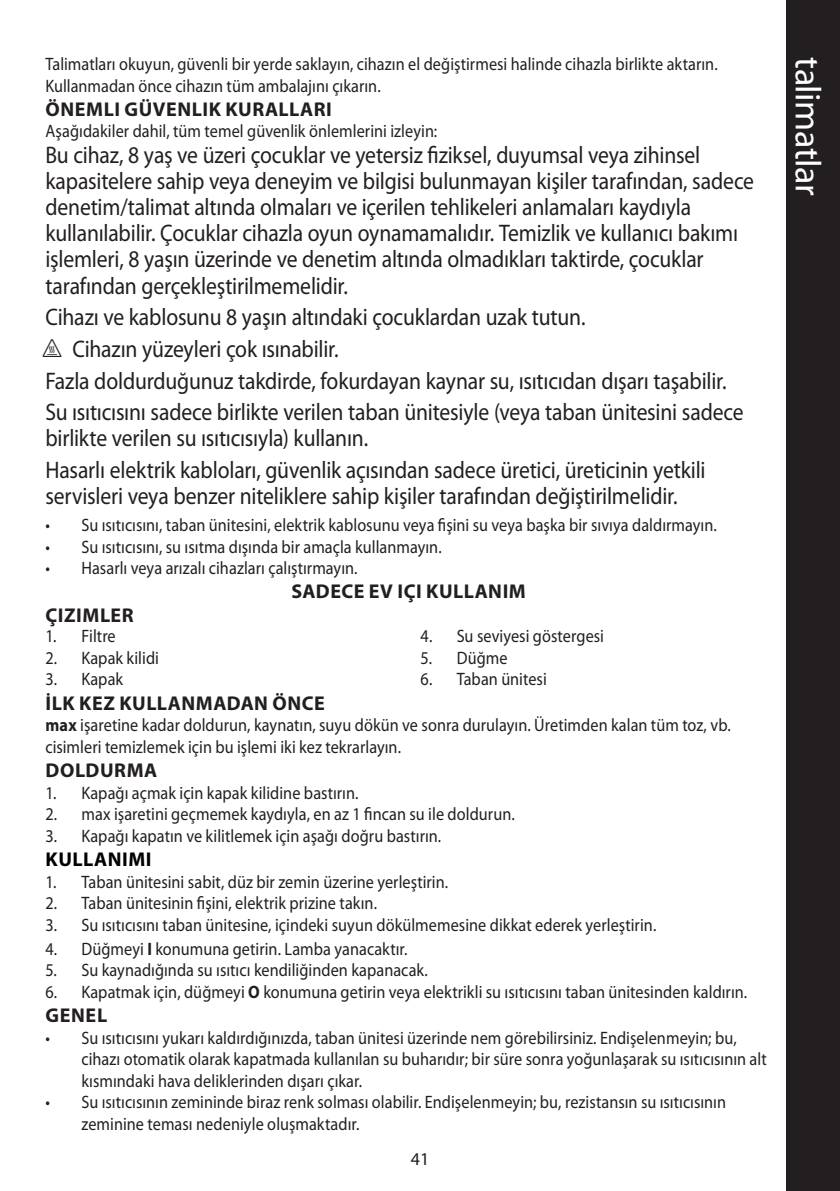
<style>
.page{position:relative;width:840px;height:1191px;background:#fff}
.page>*{position:absolute;margin:0;border:0;box-sizing:border-box;transform-origin:0 0}
.t1{font:36px "Myriad Pro";letter-spacing:-.01em;color:#fff}
.t2{font:24px/26px "Myriad Pro";letter-spacing:-.01em;color:#231f20;scale:.9 1}
.t3{font:700 20px "Myriad Pro";letter-spacing:.025em;color:#231f20}
.t4{font:700 20px "Myriad Pro";letter-spacing:.03em;color:#000}
.t5{font:18px/21.6px "Myriad Pro";color:#231f20;scale:.9 1}
.t6{font:18px "Myriad Pro";color:#231f20}
.s1{font-family:"Myriad IS Otext"}
.s2{font-weight:700}
</style>
<div class="page">
<div style="left:785px;top:0;width:54px;height:1191px;background:#231f20"></div>
<p class="t5" style="left:45px;top:53px;width:748px">Talimatları okuyun, güvenli bir yerde saklayın, cihazın el değiştirmesi halinde cihazla birlikte aktarın.<br>Kullanmadan önce cihazın tüm ambalajını çıkarın.</p>
<p class="t3" style="left:46px;top:98px;width:288px">ÖNEMLI GÜVENLIK KURALLARI</p>
<p class="t5" style="left:45px;top:121px;width:436px">Aşağıdakiler dahil, tüm temel güvenlik önlemlerini izleyin:</p>
<p class="t2" style="left:45px;top:143px;width:788px">Bu cihaz, 8 yaş ve üzeri çocuklar ve yetersiz fiziksel, duyumsal veya zihinsel kapasitelere sahip veya deneyim ve bilgisi bulunmayan kişiler tarafından, sadece denetim/talimat altında olmaları ve içerilen tehlikeleri anlamaları kaydıyla kullanılabilir. Çocuklar cihazla oyun oynamamalıdır. Temizlik ve kullanıcı bakımı işlemleri, 8 yaşın üzerinde ve denetim altında olmadıkları taktirde, çocuklar tarafından gerçekleştirilmemelidir.</p>
<p class="t2" style="left:45px;top:301px;width:777px;line-height:31.6px">Cihazı ve kablosunu 8 yaşın altındaki çocuklardan uzak tutun.<br><span class="s1">h</span> Cihazın yüzeyleri çok ısınabilir.<br>Fazla doldurduğunuz takdirde, fokurdayan kaynar su, ısıtıcıdan dışarı taşabilir.<br>Su ısıtıcısını sadece birlikte verilen taban ünitesiyle (veya taban ünitesini sadece</p>
<h2 class="t2" style="left:45px;top:422px;width:734px;line-height:31.6px">birlikte verilen su ısıtıcısıyla) kullanın.<br>Hasarlı elektrik kabloları, güvenlik açısından sadece üretici, üreticinin yetkili</h2>
<h2 class="t2" style="left:45px;top:483px;width:703px">servisleri veya benzer niteliklere sahip kişiler tarafından değiştirilmelidir.</h2>
<p class="t5" style="left:45px;top:514px;width:747px">• Su ısıtıcısını, taban ünitesini, elektrik kablosunu veya fişini su veya başka bir sıvıya daldırmayın.</p>
<p class="t5" style="left:45px;top:536px;width:441px">• Su ısıtıcısını, su ısıtma dışında bir amaçla kullanmayın.</p>
<p class="t5" style="left:45px;top:558px;width:348px">• Hasarlı veya arızalı cihazları çalıştırmayın.</p>
<p class="t3" style="left:291px;top:580px;width:236px">SADECE EV IÇI KULLANIM</p>
<p class="t3" style="left:46px;top:604px;width:90px">ÇIZIMLER</p>
<p class="t5" style="left:45px;top:625px;width:80px">1. Filtre</p>
<p class="t5" style="left:45px;top:647px;width:128px">2. Kapak kilidi</p>
<p class="t5" style="left:45px;top:668px;width:88px">3. Kapak</p>
<p class="t5" style="left:420px;top:625px;width:205px">4. Su seviyesi göstergesi</p>
<p class="t5" style="left:420px;top:647px;width:98px">5. Düğme</p>
<p class="t5" style="left:420px;top:668px;width:142px">6. Taban ünitesi</p>
<p class="t3" style="left:46px;top:692px;width:280px">İLK KEZ KULLANMADAN ÖNCE</p>
<p class="t5" style="left:45px;top:714px;width:762px"><span class="s2">max</span> işaretine kadar doldurun, kaynatın, suyu dökün ve sonra durulayın. Üretimden kalan tüm toz, vb. cisimleri temizlemek için bu işlemi iki kez tekrarlayın.</p>
<p class="t3" style="left:46px;top:759px;width:113px">DOLDURMA</p>
<p class="t5" style="left:45px;top:782px;width:349px">1. Kapağı açmak için kapak kilidine bastırın.</p>
<p class="t5" style="left:45px;top:803px;width:523px">2. max işaretini geçmemek kaydıyla, en az 1 fincan su ile doldurun.</p>
<p class="t5" style="left:45px;top:825px;width:441px">3. Kapağı kapatın ve kilitlemek için aşağı doğru bastırın.</p>
<p class="t4" style="left:46px;top:848px;width:107px">KULLANIMI</p>
<p class="t5" style="left:45px;top:870px;width:449px">1. Taban ünitesini sabit, düz bir zemin üzerine yerleştirin.</p>
<p class="t5" style="left:45px;top:892px;width:370px">2. Taban ünitesinin fişini, elektrik prizine takın.</p>
<p class="t5" style="left:45px;top:914px;width:680px">3. Su ısıtıcısını taban ünitesine, içindeki suyun dökülmemesine dikkat ederek yerleştirin.</p>
<p class="t5" style="left:45px;top:938px;width:404px">4. Düğmeyi <span class="s2">I</span> konumuna getirin. Lamba yanacaktır.</p>
<p class="t5" style="left:45px;top:959px;width:426px">5. Su kaynadığında su ısıtıcı kendiliğinden kapanacak.</p>
<p class="t5" style="left:45px;top:981px;width:781px">6. Kapatmak için, düğmeyi <span class="s2">O</span> konumuna getirin veya elektrikli su ısıtıcısını taban ünitesinden kaldırın.</p>
<p class="t3" style="left:46px;top:1004px;width:63px">GENEL</p>
<p class="t5" style="left:81px;top:1026px;width:762px;text-indent:-36px">• Su ısıtıcısını yukarı kaldırdığınızda, taban ünitesi üzerinde nem görebilirsiniz. Endişelenmeyin; bu, cihazı otomatik olarak kapatmada kullanılan su buharıdır; bir süre sonra yoğunlaşarak su ısıtıcısının alt kısmındaki hava deliklerinden dışarı çıkar.</p>
<p class="t5" style="left:81px;top:1091px;width:717px;text-indent:-36px">• Su ısıtıcısının zemininde biraz renk solması olabilir. Endişelenmeyin; bu, rezistansın su ısıtıcısının zeminine teması nedeniyle oluşmaktadır.</p>
<p class="t6" style="left:410px;top:1149px;width:20px">41</p>
<h1 class="t1" style="left:827px;top:57px;width:141px;rotate:90deg">talimatlar</h1>
</div>
